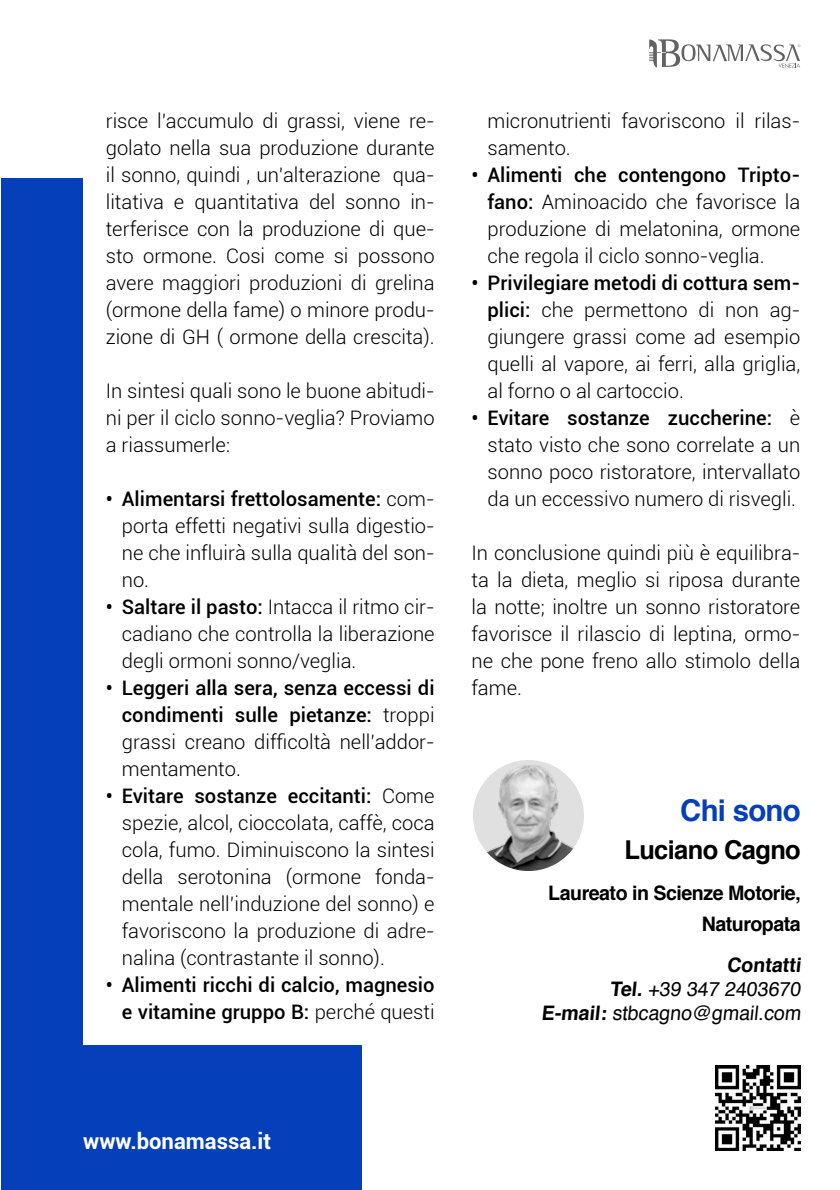
<style>
.page{position:relative;width:840px;height:1190px;background:#fff}
.page>*{position:absolute;margin:0;border:0;box-sizing:border-box;transform-origin:0 0}
.t1{font:700 30px "Helvetica";letter-spacing:-.025em;color:#053fb9}
.t2{font:700 26px "Helvetica";letter-spacing:-.025em;color:#000}
.t3{font:700 22px "Roboto";color:#fff}
.t4{font:300 20px/27px "Roboto";color:#000;text-align:justify}
.t5{font:500 20px/27px "Roboto";color:#000;text-align:justify}
.t6{font:20px/24px "Helvetica";color:#000;text-align:right}
.t7{font:700 20px/31.2px "Helvetica";letter-spacing:-.025em;color:#000;text-align:right}
.s1{font-weight:500}
.s2{font-weight:300}
.s3{font-weight:700}
</style>
<div class="page">
<div style="left:1px;top:178px;width:360px;height:1012px;background:#053fb9"></div>
<div style="left:83px;top:146px;width:689px;height:899px;background:#fff"></div>
<svg style="left:649px;top:39px;width:151px;height:29px"></svg>
<img style="left:715px;top:1066px;width:85px;height:85px">
<img style="left:473px;top:760px;width:111px;height:111px;border-radius:56px">
<p class="t4" style="left:106px;top:107px;width:330px">risce l’accumulo di grassi, viene re&shy;golato nella sua produzione durante il sonno, quindi , un’alterazione qua&shy;litativa e quantitativa del sonno in&shy;terferisce con la produzione di que&shy;sto ormone. Cosi come si possono avere maggiori produzioni di grelina (ormone della fame) o minore produ&shy;zione di GH ( ormone della crescita).</p>
<p class="t4" style="left:106px;top:377px;width:330px">In sintesi quali sono le buone abitudi&shy;ni per il ciclo sonno-veglia? Proviamo a riassumerle:</p>
<p class="t4" style="left:122px;top:485px;width:314px;text-indent:-16px"><span class="s1">• Alimentarsi frettolosamente:</span> com&shy;porta effetti negativi sulla digestio&shy;ne che influirà sulla qualità del son&shy;no.</p>
<p class="t4" style="left:122px;top:593px;width:314px;text-indent:-16px"><span class="s1">• Saltare il pasto:</span> Intacca il ritmo cir&shy;cadiano che controlla la liberazione degli ormoni sonno/veglia.</p>
<p class="t5" style="left:122px;top:674px;width:314px;text-indent:-16px">• Leggeri alla sera, senza eccessi di condimenti sulle pietanze: <span class="s2">troppi grassi creano difficoltà nell’addor&shy;mentamento.</span></p>
<p class="t4" style="left:122px;top:782px;width:314px;text-indent:-16px"><span class="s1">• Evitare sostanze eccitanti:</span> Come spezie, alcol, cioccolata, caffè, coca cola, fumo. Diminuiscono la sintesi della serotonina (ormone fonda&shy;mentale nell’induzione del sonno) e favoriscono la produzione di adre&shy;nalina (contrastante il sonno).</p>
<p class="t5" style="left:106px;top:971px;width:330px;text-align:right">• Alimenti ricchi di calcio, magnesio e vitamine gruppo B: <span class="s2">perché questi</span></p>
<p class="t4" style="left:487px;top:107px;width:314px">micronutrienti favoriscono il rilas&shy;samento.</p>
<p class="t4" style="left:487px;top:161px;width:314px;text-indent:-16px"><span class="s1">• Alimenti che contengono Tripto&shy;fano:</span> Aminoacido che favorisce la produzione di melatonina, ormone che regola il ciclo sonno-veglia.</p>
<p class="t4" style="left:487px;top:269px;width:314px;text-indent:-16px"><span class="s1">• Privilegiare metodi di cottura sem&shy;plici:</span> che permettono di non ag&shy;giungere grassi come ad esempio quelli al vapore, ai ferri, alla griglia, al forno o al cartoccio.</p>
<p class="t4" style="left:487px;top:404px;width:314px;text-indent:-16px"><span class="s1">• Evitare sostanze zuccherine:</span> è stato visto che sono correlate a un sonno poco ristoratore, intervallato da un eccessivo numero di risvegli.</p>
<p class="t4" style="left:471px;top:539px;width:330px">In conclusione quindi più è equilibra&shy;ta la dieta, meglio si riposa durante la notte; inoltre un sonno ristoratore favorisce il rilascio di leptina, ormo&shy;ne che pone freno allo stimolo della fame.</p>
<h1 class="t1" style="left:680px;top:786px;width:122px">Chi sono</h1>
<h2 class="t2" style="left:624px;top:829px;width:178px">Luciano Cagno</h2>
<p class="t7" style="left:548px;top:878px;width:254px">Laureato in Scienze Motorie,<br>Naturopata</p>
<p class="t6" style="left:541px;top:954px;width:264px"><span class="s3">Contatti<br>Tel.</span> +39 347 2403670<br><span class="s3">E-mail:</span> stbcagno@gmail.com</p>
<p class="t3" style="left:83px;top:1125px;width:189px">www.bonamassa.it</p>
</div>
